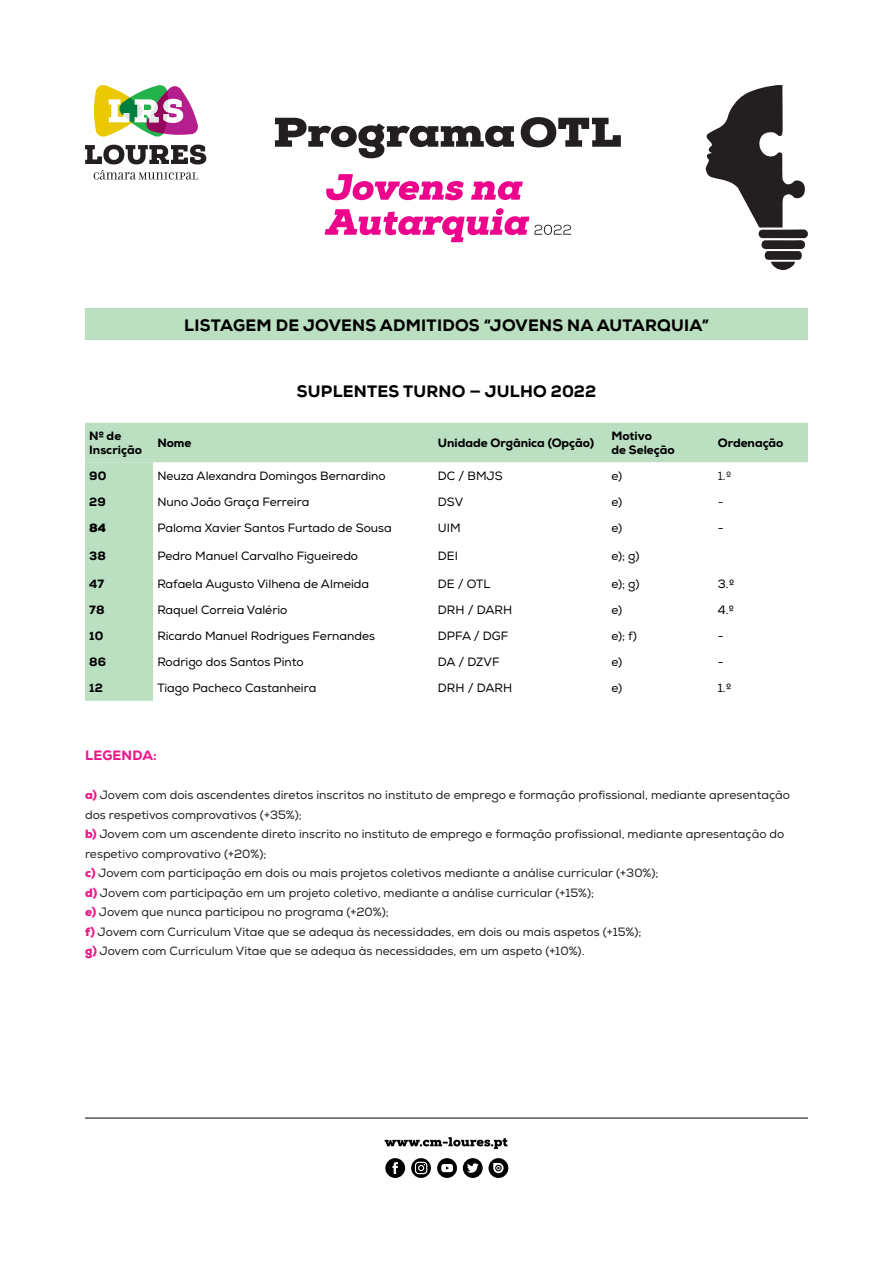
<style>
.page{position:relative;width:893px;height:1263px;background:#fff}
.page>*{position:absolute;margin:0;border:0;box-sizing:border-box;transform-origin:0 0}
.t1{font:800 16.5px "Nexa";letter-spacing:.015em;color:#000}
.t2{font:800 13.5px "Nexa";letter-spacing:.015em;color:#ec188a}
.t3{font:12px/19.5px "Nexa";color:#231f20}
.t4{font:12px "Nexa";color:#000}
.t5{font:800 12px/13.5px "Nexa";color:#000}
.t6{font:900 12px "Nexa";color:#000}
.s1{font-weight:900;color:#ec188a}
</style>
<div class="page">
<svg style="left:85px;top:145px;width:121px;height:35px"></svg>
<svg style="left:93px;top:85px;width:105px;height:52px"></svg>
<svg style="left:85px;top:423px;width:723px;height:278px"></svg>
<div style="left:85px;top:309px;width:723px;height:31px;background:#bbdfc1"></div>
<svg style="left:385px;top:1137px;width:123px;height:12px"></svg>
<svg style="left:385px;top:1158px;width:20px;height:20px"></svg>
<svg style="left:437px;top:1158px;width:20px;height:20px"></svg>
<svg style="left:411px;top:1158px;width:20px;height:20px"></svg>
<svg style="left:463px;top:1158px;width:45px;height:20px"></svg>
<svg style="left:706px;top:85px;width:102px;height:185px"></svg>
<svg style="left:275px;top:117px;width:346px;height:41px"></svg>
<svg style="left:325px;top:208px;width:246px;height:34px"></svg>
<svg style="left:326px;top:174px;width:197px;height:26px"></svg>
<hr style="left:85px;top:1118px;width:723px;height:1px;background:#000">
<h1 class="t1" style="left:184px;top:314px;width:526px">LISTAGEM DE JOVENS ADMITIDOS “JOVENS NA AUTARQUIA”</h1>
<h1 class="t1" style="left:297px;top:381px;width:301px">SUPLENTES TURNO — JULHO 2022</h1>
<p class="t5" style="left:89px;top:429px;width:54px">Nº de<br>Inscrição</p>
<p class="t5" style="left:157px;top:436px;width:36px">Nome</p>
<p class="t5" style="left:438px;top:436px;width:158px">Unidade Orgânica (Opção)</p>
<p class="t5" style="left:611px;top:429px;width:65px">Motivo<br>de Seleção</p>
<p class="t5" style="left:718px;top:436px;width:67px">Ordenação</p>
<p class="t5" style="left:89px;top:469px;width:19px">90</p>
<p class="t4" style="left:157px;top:468px;width:230px">Neuza Alexandra Domingos Bernardino</p>
<p class="t4" style="left:438px;top:468px;width:66px">DC / BMJS</p>
<p class="t4" style="left:611px;top:468px;width:12px">e)</p>
<p class="t3" style="left:718px;top:466px;width:15px">1.º</p>
<p class="t5" style="left:89px;top:495px;width:18px">29</p>
<p class="t4" style="left:157px;top:494px;width:153px">Nuno João Graça Ferreira</p>
<p class="t4" style="left:438px;top:494px;width:27px">DSV</p>
<p class="t4" style="left:611px;top:494px;width:12px">e)</p>
<p class="t3" style="left:718px;top:492px;width:7px">-</p>
<p class="t6" style="left:89px;top:520px;width:18px">84</p>
<p class="t4" style="left:157px;top:520px;width:236px">Paloma Xavier Santos Furtado de Sousa</p>
<p class="t4" style="left:438px;top:520px;width:24px">UIM</p>
<p class="t4" style="left:611px;top:520px;width:12px">e)</p>
<p class="t4" style="left:718px;top:520px;width:7px">-</p>
<p class="t5" style="left:89px;top:549px;width:18px">38</p>
<p class="t4" style="left:157px;top:549px;width:202px">Pedro Manuel Carvalho Figueiredo</p>
<p class="t4" style="left:438px;top:549px;width:22px">DEI</p>
<p class="t4" style="left:611px;top:549px;width:30px">e); g)</p>
<p class="t5" style="left:89px;top:577px;width:16px">47</p>
<p class="t4" style="left:157px;top:577px;width:213px">Rafaela Augusto Vilhena de Almeida</p>
<p class="t4" style="left:438px;top:577px;width:54px">DE / OTL</p>
<p class="t4" style="left:611px;top:577px;width:30px">e); g)</p>
<p class="t4" style="left:718px;top:577px;width:18px">3.º</p>
<p class="t5" style="left:89px;top:603px;width:17px">78</p>
<p class="t4" style="left:157px;top:603px;width:132px">Raquel Correia Valério</p>
<p class="t4" style="left:438px;top:603px;width:76px">DRH / DARH</p>
<p class="t4" style="left:611px;top:603px;width:12px">e)</p>
<p class="t4" style="left:718px;top:603px;width:18px">4.º</p>
<p class="t5" style="left:89px;top:629px;width:16px">10</p>
<p class="t4" style="left:157px;top:629px;width:219px">Ricardo Manuel Rodrigues Fernandes</p>
<p class="t4" style="left:438px;top:629px;width:72px">DPFA / DGF</p>
<p class="t4" style="left:611px;top:629px;width:27px">e); f)</p>
<p class="t4" style="left:718px;top:629px;width:7px">-</p>
<p class="t5" style="left:89px;top:655px;width:18px">86</p>
<p class="t4" style="left:157px;top:655px;width:148px">Rodrigo dos Santos Pinto</p>
<p class="t4" style="left:438px;top:655px;width:63px">DA / DZVF</p>
<p class="t4" style="left:611px;top:655px;width:12px">e)</p>
<p class="t4" style="left:718px;top:655px;width:7px">-</p>
<p class="t5" style="left:89px;top:681px;width:15px">12</p>
<p class="t4" style="left:157px;top:681px;width:160px">Tiago Pacheco Castanheira</p>
<p class="t4" style="left:438px;top:681px;width:76px">DRH / DARH</p>
<p class="t4" style="left:611px;top:681px;width:12px">e)</p>
<p class="t4" style="left:718px;top:681px;width:15px">1.º</p>
<p class="t2" style="left:85px;top:747px;width:73px">LEGENDA:</p>
<p class="t3" style="left:85px;top:786px;width:706px"><span class="s1">a)</span> Jovem com dois ascendentes diretos inscritos no instituto de emprego e formação profissional, mediante apresentação dos respetivos comprovativos (+35%);<br><span class="s1">b)</span> Jovem com um ascendente direto inscrito no instituto de emprego e formação profissional, mediante apresentação do respetivo comprovativo (+20%);<br><span class="s1">c)</span> Jovem com participação em dois ou mais projetos coletivos mediante a análise curricular (+30%);<br><span class="s1">d)</span> Jovem com participação em um projeto coletivo, mediante a análise curricular (+15%);<br><span class="s1">e)</span> Jovem que nunca participou no programa (+20%);<br><span class="s1">f)</span> Jovem com Curriculum Vitae que se adequa às necessidades, em dois ou mais aspetos (+15%);<br><span class="s1">g)</span> Jovem com Curriculum Vitae que se adequa às necessidades, em um aspeto (+10%).</p>
</div>
